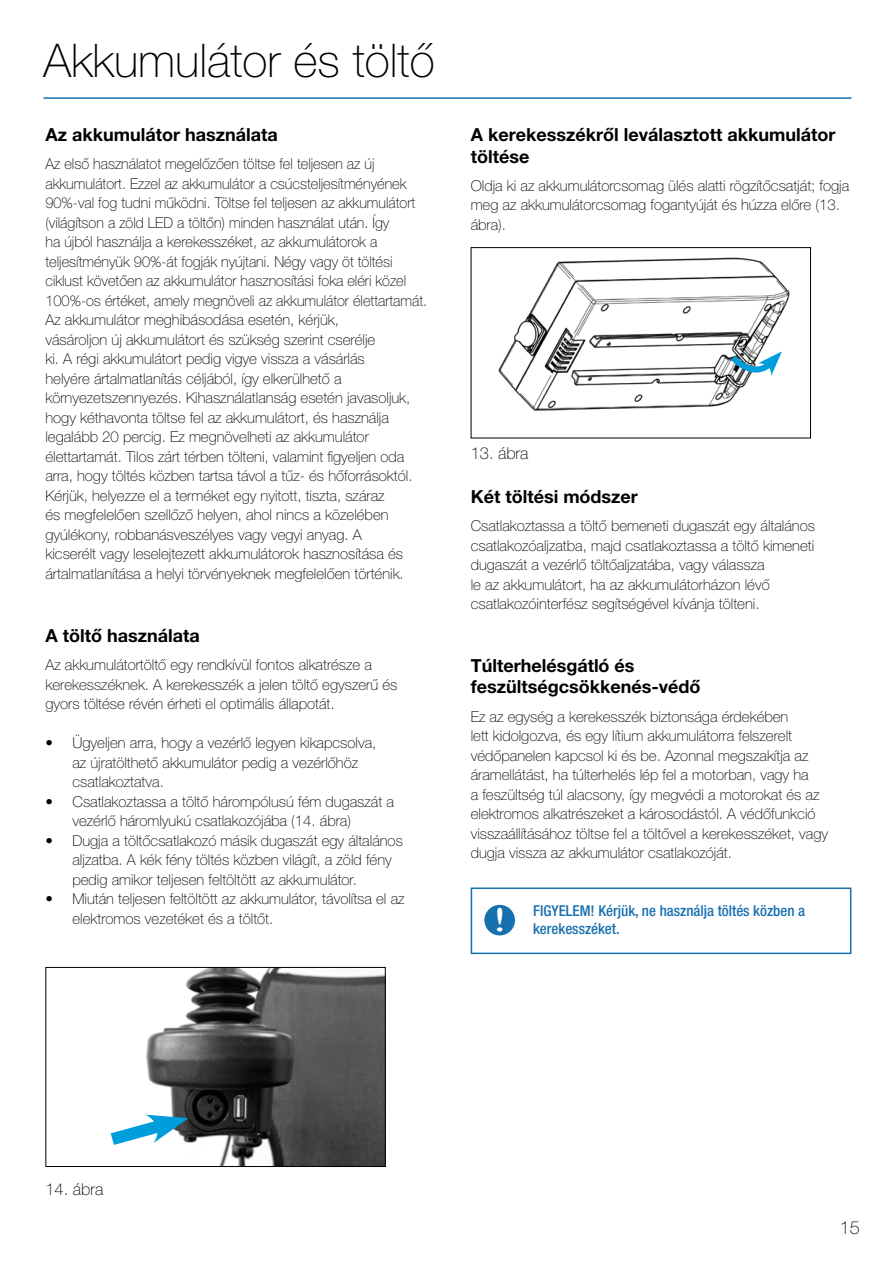
<style>
.page{position:relative;width:893px;height:1263px;background:#fff}
.page>*{position:absolute;margin:0;border:0;box-sizing:border-box;transform-origin:0 0}
.t1{font:100 46.5px "Helvetica Neue LT Pro";color:#000}
.t2{font:33.15px "Gill Sans";color:#fff;scale:1.35 1}
.t3{font:700 18px/21.6px "Helvetica Neue LT Pro";color:#000}
.t4{font:100 18px "Helvetica Neue LT Pro";color:#000}
.t5{font:100 16.5px "Helvetica Neue LT Pro";color:#000}
.t6{font:100 15px/19.5px "Helvetica Neue LT Pro";color:#000}
.t7{font:500 condensed 15px/18px "Helvetica Neue LT Pro";color:#1770b0}
</style>
<div class="page">
<hr style="left:44px;top:97px;width:807px;height:2px;background:#1670b0">
<img style="left:146px;top:969px;width:238px;height:196px">
<div style="left:45px;top:967px;width:341px;height:200px;border:1px solid #000"></div>
<img style="left:498px;top:257px;width:292px;height:154px">
<div style="left:471px;top:247px;width:340px;height:191px;border:1px solid #000"></div>
<svg style="left:727px;top:351px;width:55px;height:30px"></svg>
<div style="left:471px;top:887px;width:380px;height:67px;border:2px solid #1670b0"></div>
<div style="left:484px;top:905px;width:31px;height:30px;background:#1670b0;border-radius:50%"></div>
<svg style="left:110px;top:1110px;width:79px;height:44px"></svg>
<h1 class="t1" style="left:44px;top:34px;width:393px">Akkumulátor és töltő</h1>
<p class="t3" style="left:45px;top:124px;width:234px">Az akkumulátor használata</p>
<p class="t6" style="left:45px;top:154px;width:383px">Az első használatot megelőzően töltse fel teljesen az új akkumulátort. Ezzel az akkumulátor a csúcsteljesítményének 90%-val fog tudni működni. Töltse fel teljesen az akkumulátort (világítson a zöld LED a töltőn) minden használat után. Így<br>ha újból használja a kerekesszéket, az akkumulátorok a teljesítményük 90%-át fogják nyújtani. Négy vagy öt töltési ciklust követően az akkumulátor hasznosítási foka eléri közel 100%-os értéket, amely megnöveli az akkumulátor élettartamát.<br>Az akkumulátor meghibásodása esetén, kérjük,<br>vásároljon új akkumulátort és szükség szerint cserélje<br>ki. A régi akkumulátort pedig vigye vissza a vásárlás<br>helyére ártalmatlanítás céljából, így elkerülhető a környezetszennyezés. Kihasználatlanság esetén javasoljuk, hogy kéthavonta töltse fel az akkumulátort, és használja legalább 20 percig. Ez megnövelheti az akkumulátor élettartamát. Tilos zárt térben tölteni, valamint figyeljen oda arra, hogy töltés közben tartsa távol a tűz- és hőforrásoktól.<br>Kérjük, helyezze el a terméket egy nyitott, tiszta, száraz<br>és megfelelően szellőző helyen, ahol nincs a közelében gyúlékony, robbanásveszélyes vagy vegyi anyag. A<br>kicserélt vagy leselejtezett akkumulátorok hasznosítása és ártalmatlanítása a helyi törvényeknek megfelelően történik.</p>
<p class="t3" style="left:45px;top:625px;width:156px">A töltő használata</p>
<p class="t6" style="left:45px;top:655px;width:353px">Az akkumulátortöltő egy rendkívül fontos alkatrésze a kerekesszéknek. A kerekesszék a jelen töltő egyszerű és gyors töltése révén érheti el optimális állapotát.</p>
<p class="t6" style="left:72px;top:733px;width:305px;text-indent:-27px">• Ügyeljen arra, hogy a vezérlő legyen kikapcsolva, az újratölthető akkumulátor pedig a vezérlőhöz csatlakoztatva.</p>
<p class="t6" style="left:72px;top:792px;width:323px;text-indent:-27px">• Csatlakoztassa a töltő hárompólusú fém dugaszát a vezérlő háromlyukú csatlakozójába (14. ábra)</p>
<p class="t6" style="left:72px;top:831px;width:332px;text-indent:-27px">• Dugja a töltőcsatlakozó másik dugaszát egy általános aljzatba. A kék fény töltés közben világít, a zöld fény pedig amikor teljesen feltöltött az akkumulátor.</p>
<p class="t6" style="left:72px;top:889px;width:334px;text-indent:-27px">• Miután teljesen feltöltött az akkumulátor, távolítsa el az elektromos vezetéket és a töltőt.</p>
<p class="t3" style="left:471px;top:124px;width:366px">A kerekesszékről leválasztott akkumulátor töltése</p>
<p class="t6" style="left:471px;top:176px;width:380px">Oldja ki az akkumulátorcsomag ülés alatti rögzítőcsatját; fogja meg az akkumulátorcsomag fogantyúját és húzza előre (13. ábra).</p>
<p class="t5" style="left:471px;top:444px;width:59px">13. ábra</p>
<p class="t3" style="left:471px;top:485px;width:169px">Két töltési módszer</p>
<p class="t6" style="left:471px;top:516px;width:346px">Csatlakoztassa a töltő bemeneti dugaszát egy általános csatlakozóaljzatba, majd csatlakoztassa a töltő kimeneti dugaszát a vezérlő töltőaljzatába, vagy válassza<br>le az akkumulátort, ha az akkumulátorházon lévő csatlakozóinterfész segítségével kívánja tölteni.</p>
<p class="t3" style="left:471px;top:655px;width:231px;line-height:21px">Túlterhelésgátló és feszültségcsökkenés-védő</p>
<p class="t6" style="left:471px;top:707px;width:359px">Ez az egység a kerekesszék biztonsága érdekében<br>lett kidolgozva, és egy lítium akkumulátorra felszerelt védőpanelen kapcsol ki és be. Azonnal megszakítja az áramellátást, ha túlterhelés lép fel a motorban, vagy ha<br>a feszültség túl alacsony, így megvédi a motorokat és az elektromos alkatrészeket a károsodástól. A védőfunkció visszaállításához töltse fel a töltővel a kerekesszéket, vagy dugja vissza az akkumulátor csatlakozóját.</p>
<h2 class="t2" style="left:494px;top:900px;width:11px">!</h2>
<p class="t7" style="left:533px;top:901px;width:273px">FIGYELEM! Kérjük, ne használja töltés közben a kerekesszéket.</p>
<p class="t5" style="left:45px;top:1179px;width:59px">14. ábra</p>
<p class="t4" style="left:840px;top:1217px;width:22px">15</p>
</div>
